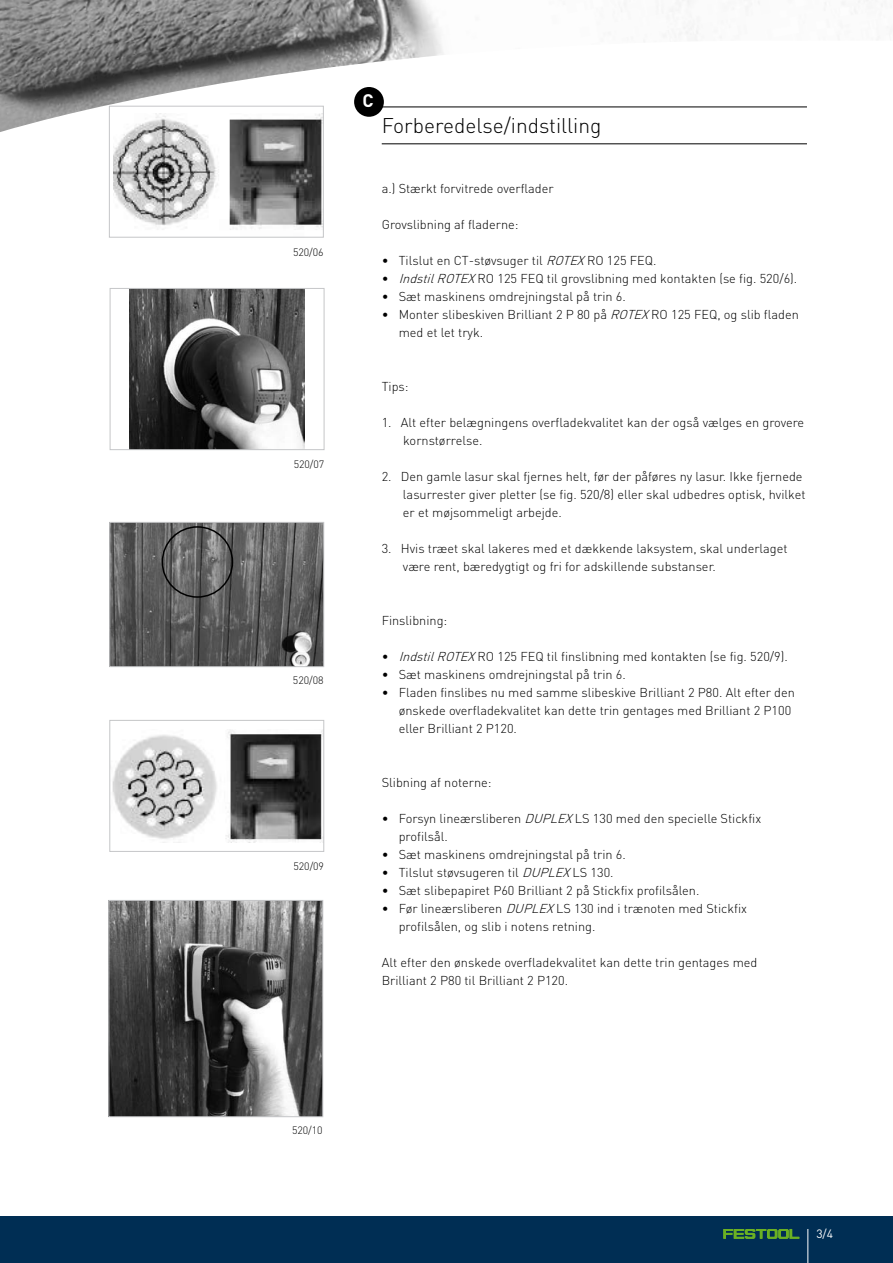
<style>
.page{position:relative;width:893px;height:1263px;background:#fff}
.page>*{position:absolute;margin:0;border:0;box-sizing:border-box;transform-origin:0 0}
.t1{font:300 21px "DIN Pro";color:#000}
.t2{font:700 18px "DIN Pro";color:#fff}
.t3{font:300 12.75px/18px "DIN Pro";color:#000}
.t4{font:12px "DIN Pro";color:#fff}
.t5{font:300 10.65px "DIN Pro";letter-spacing:-.005em;color:#000}
.s1{font-style:italic}
</style>
<div class="page">
<div style="left:0;top:1216px;width:893px;height:47px;background:#002e54"></div>
<svg style="left:723px;top:1229px;width:76px;height:10px"></svg>
<hr style="left:807px;top:1229px;width:1px;height:34px;background:#fff">
<img style="left:0;top:0;width:883px;height:132px">
<img style="left:114px;top:113px;width:208px;height:117px">
<div style="left:109px;top:106px;width:215px;height:131px;border:1px solid #c5c6c8"></div>
<img style="left:129px;top:290px;width:176px;height:158px">
<div style="left:110px;top:288px;width:214px;height:162px;border:1px solid #c5c6c8"></div>
<div style="left:354px;top:87px;width:30px;height:30px;background:#000;border-radius:50%"></div>
<hr style="left:382px;top:107px;width:425px;height:1px;background:#000">
<hr style="left:382px;top:143px;width:425px;height:1px;background:#000">
<img style="left:111px;top:524px;width:211px;height:141px">
<div style="left:109px;top:522px;width:215px;height:145px;border:1px solid #c5c6c8"></div>
<img style="left:110px;top:902px;width:211px;height:213px">
<div style="left:108px;top:900px;width:215px;height:217px;border:1px solid #c5c6c8"></div>
<img style="left:112px;top:730px;width:210px;height:113px">
<div style="left:109px;top:720px;width:215px;height:132px;border:1px solid #c5c6c8"></div>
<div style="left:162px;top:526px;width:71px;height:72px;border:2px solid #000;border-radius:50%"></div>
<p class="t5" style="left:293px;top:244px;width:32px">520/06</p>
<p class="t5" style="left:294px;top:457px;width:32px">520/07</p>
<p class="t5" style="left:293px;top:673px;width:32px">520/08</p>
<p class="t5" style="left:293px;top:859px;width:32px">520/09</p>
<h2 class="t2" style="left:362px;top:88px;width:13px">C</h2>
<h1 class="t1" style="left:382px;top:111px;width:221px">Forberedelse/indstilling</h1>
<p class="t3" style="left:382px;top:179px;width:173px">a.) Stærkt forvitrede overflader</p>
<p class="t3" style="left:382px;top:215px;width:138px">Grovslibning af fladerne:</p>
<p class="t3" style="left:382px;top:251px;width:276px">• Tilslut en CT-støvsuger til <span class="s1">ROTEX</span>RO 125 FEQ.</p>
<p class="t3" style="left:382px;top:269px;width:417px">• <span class="s1">IndstilROTEX</span>RO 125 FEQ til grovslibning med kontakten (se fig. 520/6).</p>
<p class="t3" style="left:382px;top:287px;width:246px">• Sæt maskinens omdrejningstal på trin 6.</p>
<p class="t3" style="left:399px;top:305px;width:402px;text-indent:-17px">• Monter slibeskiven Brilliant 2 P 80 på <span class="s1">ROTEX</span>RO 125 FEQ, og slib fladen med et let tryk.</p>
<p class="t3" style="left:382px;top:377px;width:28px">Tips:</p>
<p class="t3" style="left:403px;top:413px;width:403px;text-indent:-21px">1. Alt efter belægningens overfladekvalitet kan der også vælges en grovere kornstørrelse.</p>
<p class="t3" style="left:403px;top:467px;width:404px;text-indent:-21px">2. Den gamle lasur skal fjernes helt, før der påføres ny lasur. Ikke fjernede lasurrester giver pletter (se fig. 520/8) eller skal udbedres optisk, hvilket er et møjsommeligt arbejde.</p>
<p class="t3" style="left:403px;top:539px;width:386px;text-indent:-21px">3. Hvis træet skal lakeres med et dækkende laksystem, skal underlaget være rent, bæredygtigt og fri for adskillende substanser.</p>
<p class="t3" style="left:382px;top:611px;width:67px">Finslibning:</p>
<p class="t3" style="left:382px;top:647px;width:407px">• <span class="s1">IndstilROTEX</span>RO 125 FEQ til finslibning med kontakten (se fig. 520/9).</p>
<p class="t3" style="left:382px;top:665px;width:246px">• Sæt maskinens omdrejningstal på trin 6.</p>
<p class="t3" style="left:399px;top:683px;width:398px;text-indent:-17px">• Fladen finslibes nu med samme slibeskive Brilliant 2 P80. Alt efter den ønskede overfladekvalitet kan dette trin gentages med Brilliant 2 P100 eller Brilliant 2 P120.</p>
<p class="t3" style="left:382px;top:773px;width:111px">Slibning af noterne:</p>
<p class="t3" style="left:399px;top:809px;width:364px;text-indent:-17px">• Forsyn lineærsliberen <span class="s1">DUPLEX</span>LS 130 med den specielle Stickfix profilsål.</p>
<p class="t3" style="left:382px;top:845px;width:246px">• Sæt maskinens omdrejningstal på trin 6.</p>
<p class="t3" style="left:382px;top:863px;width:233px">• Tilslut støvsugeren til <span class="s1">DUPLEX</span>LS 130.</p>
<p class="t3" style="left:382px;top:881px;width:319px">• Sæt slibepapiret P60 Brilliant 2 på Stickfix profilsålen.</p>
<p class="t3" style="left:399px;top:899px;width:350px;text-indent:-17px">• Før lineærsliberen <span class="s1">DUPLEX</span>LS 130 ind i trænoten med Stickfix profilsålen, og slib i notens retning.</p>
<p class="t3" style="left:382px;top:953px;width:377px">Alt efter den ønskede overfladekvalitet kan dette trin gentages med<br>Brilliant 2 P80 til Brilliant 2 P120.</p>
<p class="t5" style="left:292px;top:1123px;width:32px">520/10</p>
<p class="t4" style="left:816px;top:1225px;width:18px">3/4</p>
</div>
